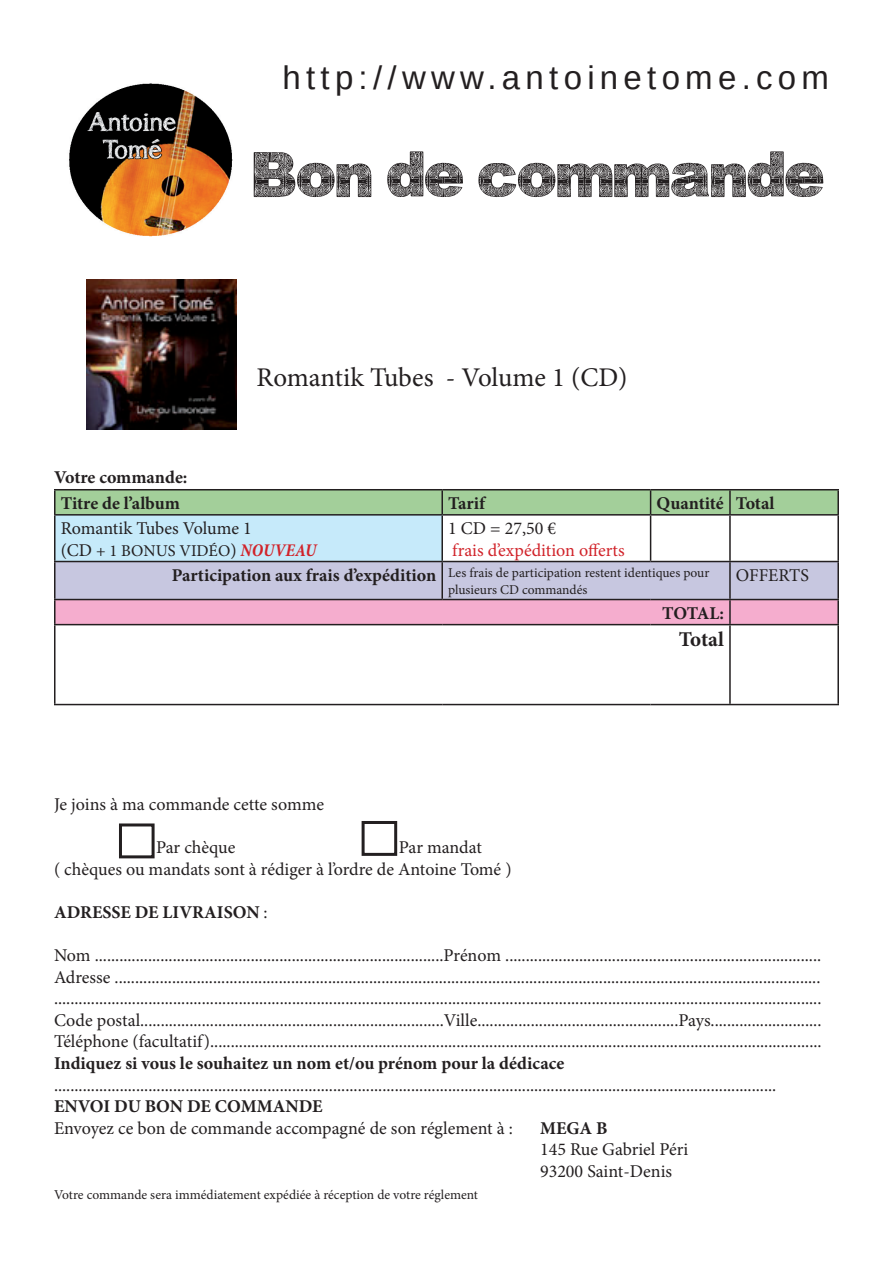
<style>
.page{position:relative;width:893px;height:1263px;background:#fff}
.page>*{position:absolute;margin:0;border:0;box-sizing:border-box;transform-origin:0 0}
.t1{font:51px "Asmat Font 2007";color:#231f20}
.t2{font:33px "Arimo";letter-spacing:.16em;color:#231f20}
.t3{font:27px "Minion Pro";letter-spacing:-.005em;color:#231f20}
.t4{font:700 21px "Minion Pro";letter-spacing:-.005em;color:#231f20}
.t5{font:18px/21.6px "Minion Pro";letter-spacing:-.005em;color:#231f20}
.t6{font:700 18px/25.8px "Minion Pro";color:#231f20;text-align:center}
.t7{font:18px "Minion Pro";color:#d1232a}
.t8{font:16.5px "Minion Pro";color:#231f20}
.t9{font:13.5px/16.2px "Minion Pro";color:#231f20}
.s1{font-size:18px}
.s2{font-weight:700;font-style:italic;font-stretch:condensed;font-size:18px;color:#d1232a}
.s3{font-weight:700;font-size:18px}
.s4{font-weight:400}
</style>
<div class="page">
<img style="left:69px;top:83px;width:164px;height:154px">
<div style="left:55px;top:515px;width:387px;height:46px;background:#c6eafa"></div>
<svg style="left:56px;top:562px;width:781px;height:62px;background:#d6bad6"></svg>
<hr style="left:54px;top:489px;width:388px;height:1px;background:#231f20">
<hr style="left:54px;top:490px;width:2px;height:24px;background:#231f20">
<hr style="left:442px;top:489px;width:209px;height:1px;background:#231f20">
<hr style="left:651px;top:489px;width:79px;height:1px;background:#231f20">
<div style="left:55px;top:490px;width:782px;height:24px;background:#a3cf9a"></div>
<hr style="left:730px;top:489px;width:109px;height:1px;background:#231f20">
<hr style="left:729px;top:490px;width:2px;height:24px;background:#231f20">
<hr style="left:837px;top:490px;width:2px;height:24px;background:#231f20">
<hr style="left:54px;top:514px;width:388px;height:2px;background:#231f20">
<hr style="left:54px;top:516px;width:2px;height:45px;background:#231f20">
<hr style="left:442px;top:514px;width:209px;height:2px;background:#231f20">
<hr style="left:441px;top:516px;width:2px;height:45px;background:#231f20">
<hr style="left:651px;top:514px;width:79px;height:2px;background:#231f20">
<hr style="left:650px;top:516px;width:1px;height:45px;background:#231f20">
<hr style="left:730px;top:514px;width:109px;height:2px;background:#231f20">
<hr style="left:729px;top:516px;width:2px;height:45px;background:#231f20">
<hr style="left:837px;top:516px;width:2px;height:45px;background:#231f20">
<hr style="left:54px;top:561px;width:388px;height:1px;background:#231f20">
<hr style="left:54px;top:562px;width:2px;height:37px;background:#231f20">
<hr style="left:442px;top:561px;width:209px;height:1px;background:#231f20">
<hr style="left:441px;top:562px;width:2px;height:37px;background:#231f20">
<hr style="left:651px;top:561px;width:79px;height:1px;background:#231f20">
<hr style="left:730px;top:561px;width:109px;height:1px;background:#231f20">
<hr style="left:729px;top:562px;width:2px;height:37px;background:#231f20">
<hr style="left:837px;top:562px;width:2px;height:37px;background:#231f20">
<hr style="left:54px;top:599px;width:388px;height:1px;background:#231f20">
<hr style="left:54px;top:600px;width:2px;height:24px;background:#231f20">
<hr style="left:442px;top:599px;width:209px;height:1px;background:#231f20">
<hr style="left:651px;top:599px;width:79px;height:1px;background:#231f20">
<hr style="left:730px;top:599px;width:109px;height:1px;background:#231f20">
<hr style="left:729px;top:600px;width:2px;height:24px;background:#231f20">
<hr style="left:837px;top:600px;width:2px;height:24px;background:#231f20">
<hr style="left:54px;top:624px;width:388px;height:1px;background:#231f20">
<hr style="left:54px;top:625px;width:2px;height:79px;background:#231f20">
<hr style="left:442px;top:624px;width:209px;height:1px;background:#231f20">
<hr style="left:651px;top:624px;width:79px;height:1px;background:#231f20">
<hr style="left:730px;top:624px;width:109px;height:1px;background:#231f20">
<hr style="left:729px;top:625px;width:2px;height:79px;background:#231f20">
<hr style="left:837px;top:625px;width:2px;height:79px;background:#231f20">
<hr style="left:54px;top:704px;width:388px;height:1px;background:#231f20">
<hr style="left:442px;top:704px;width:209px;height:1px;background:#231f20">
<hr style="left:651px;top:704px;width:79px;height:1px;background:#231f20">
<hr style="left:730px;top:704px;width:109px;height:1px;background:#231f20">
<div style="left:119px;top:823px;width:36px;height:35px;border:3px solid #231f20"></div>
<div style="left:362px;top:821px;width:35px;height:35px;border:3px solid #231f20"></div>
<img style="left:86px;top:279px;width:150px;height:150px">
<h2 class="t2" style="left:282px;top:56px;width:548px">http://www.antoinetome.com</h2>
<h1 class="t1" style="left:253px;top:151px;width:573px">Bon de commande</h1>
<p class="t6" style="left:54px;top:464px;width:135px">Votre commande:<br>Titre de l’album</p>
<h3 class="t3" style="left:257px;top:359px;width:373px">Romantik Tubes - Volume 1 (CD)</h3>
<p class="t6" style="left:448px;top:490px;width:38px">Tarif</p>
<p class="t6" style="left:657px;top:490px;width:119px">Quantité Total</p>
<p class="t5" style="left:61px;top:517px;width:193px">Romantik Tubes Volume 1</p>
<p class="t8" style="left:61px;top:539px;width:257px"><span class="s1">(CD</span> + 1 BONUS VIDÉO<span class="s1">)</span> <span class="s2">NOUVEAU</span></p>
<p class="t5" style="left:448px;top:517px;width:109px">1 CD = 27,50 €</p>
<p class="t7" style="left:452px;top:538px;width:174px">frais d’expédition offerts</p>
<p class="t9" style="left:448px;top:565px;width:263px;text-indent:-276px"><span class="s3">Participation aux frais d’expédition</span> Les frais de participation restent identiques pour plusieurs CD commandés</p>
<p class="t5" style="left:736px;top:564px;width:74px">OFFERTS</p>
<p class="t6" style="left:662px;top:600px;width:63px">TOTAL:</p>
<p class="t4" style="left:679px;top:624px;width:47px">Total</p>
<p class="t5" style="left:54px;top:793px;width:272px">Je joins à ma commande cette somme</p>
<p class="t5" style="left:156px;top:836px;width:81px">Par chèque</p>
<p class="t5" style="left:54px;top:836px;width:459px;text-indent:345px">Par mandat<br>( chèques ou mandats sont à rédiger à l’ordre de Antoine Tomé )</p>
<p class="t6" style="left:54px;top:899px;width:215px">ADRESSE DE LIVRAISON <span class="s4">:</span></p>
<p class="t5" style="left:54px;top:944px;width:769px;text-align:justify">Nom .....................................................................................Prénom .............................................................................<br>Adresse ............................................................................................................................................................................ ...........................................................................................................................................................................................<br>Code postal..........................................................................Ville.................................................Pays...........................<br>Téléphone (facultatif).....................................................................................................................................................</p>
<p class="t6" style="left:54px;top:1050px;width:512px">Indiquez si vous le souhaitez un nom et/ou prénom pour la dédicace</p>
<p class="t5" style="left:54px;top:1074px;width:724px">................................................................................................................................................................................</p>
<p class="t6" style="left:54px;top:1093px;width:270px">ENVOI DU BON DE COMMANDE</p>
<p class="t5" style="left:54px;top:1117px;width:460px">Envoyez ce bon de commande accompagné de son réglement à :</p>
<p class="t6" style="left:540px;top:1115px;width:69px">MEGA B</p>
<p class="t5" style="left:540px;top:1139px;width:150px">145 Rue Gabriel Péri<br>93200 Saint-Denis</p>
<p class="t9" style="left:54px;top:1186px;width:426px">Votre commande sera immédiatement expédiée à réception de votre réglement</p>
</div>
